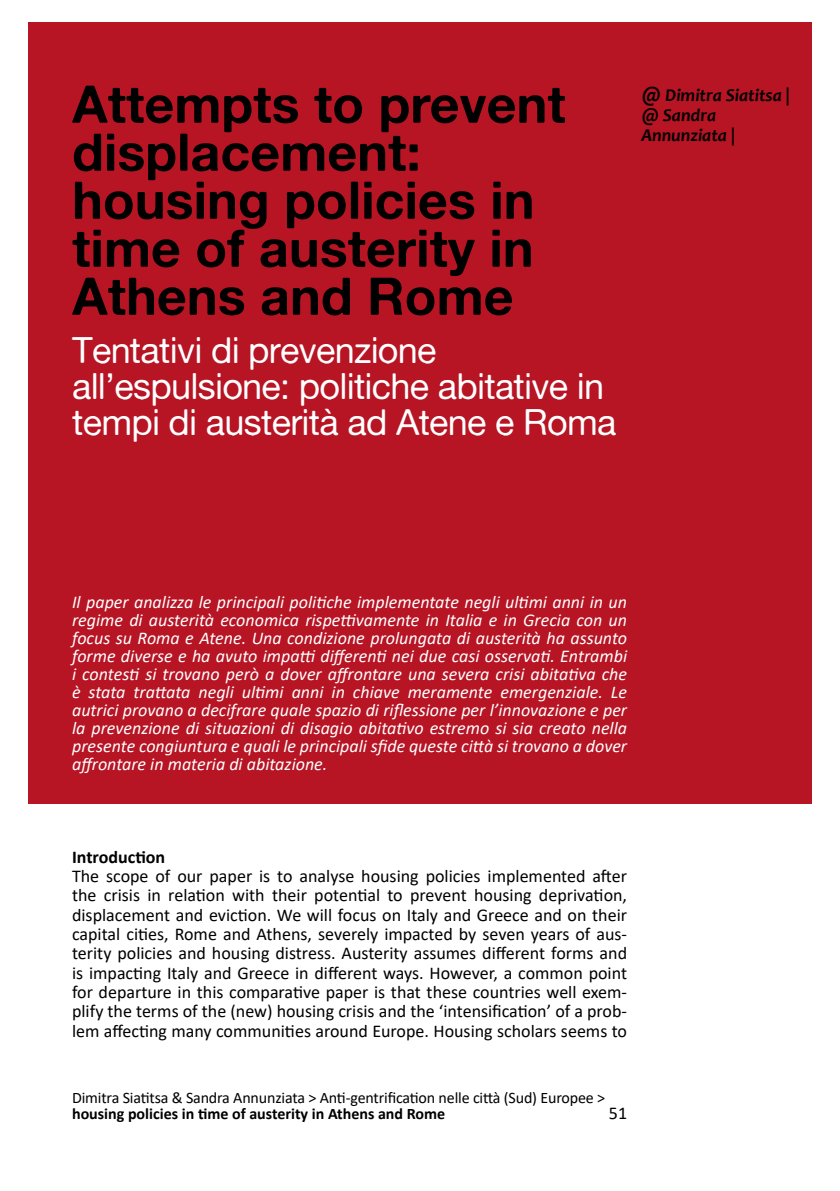
<style>
.page{position:relative;width:840px;height:1191px;background:#fff}
.page>*{position:absolute;margin:0;border:0;box-sizing:border-box;transform-origin:0 0}
.t1{font:52px/48px "Alte Haas Grotesk Bold";color:#000}
.t2{font:36px/36px "Alte Haas Grotesk";letter-spacing:-.02em;color:#fff}
.t3{font:italic 18px/18px "Calibri";color:#fff;text-align:justify}
.t4{font:18px/19.2px "Calibri";color:#000;text-align:justify}
.t5{font:italic 700 18px/20px "Candara";color:#000}
.t6{font:700 18px "Calibri";color:#000}
.t7{font:16px "Calibri";letter-spacing:-.01em;color:#000}
.t8{font:700 16px "Calibri";color:#000}
.s1{font-size:20px}
</style>
<div class="page">
<div style="left:28px;top:22px;width:783px;height:781px;background:#b71424"></div>
<h1 class="t1" style="left:72px;top:79px;width:495px">Attempts to prevent displacement: housing policies in time of austerity in<br>Athens and Rome</h1>
<h2 class="t2" style="left:72px;top:331px;width:545px">Tentativi di prevenzione all’espulsione: politiche abitative in tempi di austerità ad Atene e Roma</h2>
<p class="t5" style="left:641px;top:87px;width:150px"><span class="s1">@</span> Dimitra Siatitsa | @ Sandra<br>Annunziata |</p>
<p class="t3" style="left:72px;top:595px;width:556px">Il paper analizza le principali politiche implementate negli ultimi anni in un regime di austerità economica rispettivamente in Italia e in Grecia con un focus su Roma e Atene. Una condizione prolungata di austerità ha assunto forme diverse e ha avuto impatti differenti nei due casi osservati. Entrambi i contesti si trovano però a dover affrontare una severa crisi abitativa che è stata trattata negli ultimi anni in chiave meramente emergenziale. Le autrici provano a decifrare quale spazio di riflessione per l’innovazione e per la prevenzione di situazioni di disagio abitativo estremo si sia creato nella presente congiuntura e quali le principali sfide queste città si trovano a dover affrontare in materia di abitazione.</p>
<p class="t6" style="left:72px;top:849px;width:95px">Introduction</p>
<p class="t4" style="left:72px;top:868px;width:556px">The scope of our paper is to analyse housing policies implemented after the crisis in relation with their potential to prevent housing deprivation, displacement and eviction. We will focus on Italy and Greece and on their capital cities, Rome and Athens, severely impacted by seven years of aus&shy;terity policies and housing distress. Austerity assumes different forms and is impacting Italy and Greece in different ways. However, a common point for departure in this comparative paper is that these countries well exem&shy;plify the terms of the (new) housing crisis and the ‘intensification’ of a prob&shy;lem affecting many communities around Europe. Housing scholars seems to</p>
<p class="t7" style="left:72px;top:1091px;width:534px">Dimitra Siatitsa &amp; Sandra Annunziata &gt; Anti-gentrification nelle città (Sud) Europee &gt;</p>
<p class="t8" style="left:72px;top:1107px;width:374px">housing policies in time of austerity in Athens and Rome</p>
<p class="t4" style="left:608px;top:1104px;width:20px">51</p>
</div>
